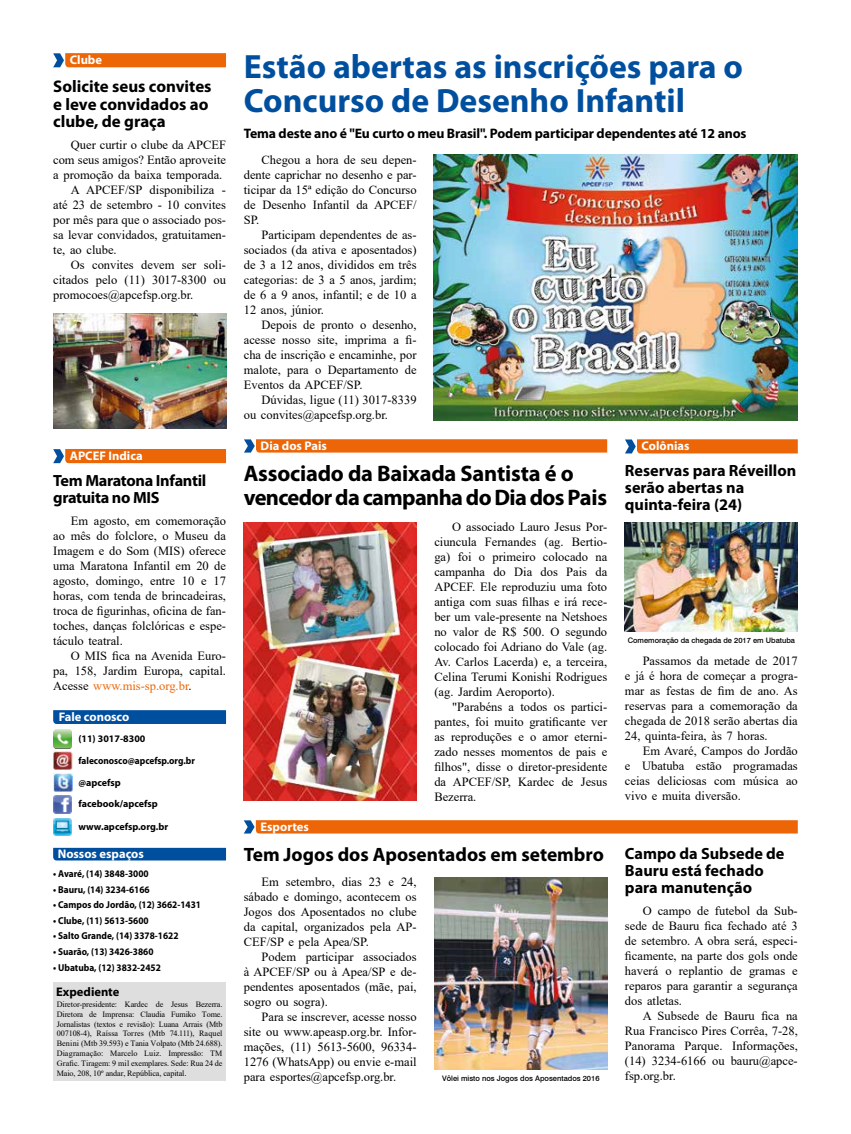
<style>
.page{position:relative;width:851px;height:1134px;background:#fff}
.page>*{position:absolute;margin:0;border:0;box-sizing:border-box;transform-origin:0 0}
.t1{font:700 33.75px/33.8px "Myriad Pro";color:#004f9f}
.t2{font:700 22.5px/24.4px "Myriad Pro";letter-spacing:-.015em;color:#000}
.t3{font:700 19.38px "Myriad Pro";color:#000}
.t4{font:700 16.88px/17.5px "Myriad Pro";color:#000}
.t5{font:700 16.25px/16.9px "Myriad Pro";color:#000}
.t6{font:700 16.25px/17.5px "Myriad Pro";letter-spacing:-.02em;color:#000}
.t7{font:700 13.75px "Myriad Pro";letter-spacing:-.01em;color:#000}
.t8{font:12.5px/15px "Times New Roman";color:#000;text-align:justify}
.t9{font:700 12.5px "Myriad Pro";color:#fff}
.t10{font:700 12.5px "Myriad Pro";color:#000}
.t11{font:700 10px "Myriad Pro";color:#000;scale:.93 1}
.t12{font:700 10px/21.6px "Myriad Pro";color:#000}
.t13{font:8.12px/9.9px "Times New Roman";letter-spacing:-.01em;color:#000;text-align:justify}
.t14{font:500 7.5px "Swiss 721 BT";color:#000}
.s1{color:#ec6608}
.s2{font-size:8.5px}
</style>
<div class="page">
<div style="left:53px;top:983px;width:173px;height:98px;background:#dedede"></div>
<div style="left:53px;top:848px;width:173px;height:12px;background:#004f9f"></div>
<svg style="left:53px;top:710px;width:173px;height:14px;background:#0351a0"></svg>
<img style="left:54px;top:730px;width:18px;height:18px">
<img style="left:53px;top:751px;width:19px;height:19px">
<img style="left:53px;top:773px;width:19px;height:19px">
<img style="left:54px;top:796px;width:17px;height:17px">
<img style="left:54px;top:818px;width:17px;height:18px">
<svg style="left:53px;top:449px;width:173px;height:14px;background:#e36a15"></svg>
<svg style="left:244px;top:439px;width:363px;height:14px;background:#e86e19"></svg>
<svg style="left:625px;top:439px;width:172px;height:14px;background:#e36c1a"></svg>
<svg style="left:53px;top:53px;width:173px;height:14px;background:#e36b18"></svg>
<img style="left:625px;top:522px;width:172px;height:110px">
<svg style="left:244px;top:820px;width:553px;height:13px;background:#e9690f"></svg>
<img style="left:434px;top:877px;width:173px;height:192px">
<img style="left:434px;top:155px;width:363px;height:265px">
<img style="left:244px;top:522px;width:172px;height:278px">
<img style="left:53px;top:313px;width:173px;height:116px">
<p class="t9" style="left:70px;top:52px;width:34px">Clube</p>
<h3 class="t4" style="left:53px;top:77px;width:160px">Solicite seus convites e leve convidados ao clube, de graça</h3>
<p class="t8" style="left:71px;top:137px;width:157px">Quer curtir o clube da APCEF</p>
<p class="t8" style="left:53px;top:152px;width:174px">com seus amigos? Então aproveite</p>
<p class="t8" style="left:53px;top:167px;width:171px">a promoção da baixa temporada.</p>
<p class="t8" style="left:71px;top:182px;width:157px">A APCEF/SP disponibiliza -</p>
<p class="t8" style="left:53px;top:197px;width:174px">até 23 de setembro - 10 convites</p>
<p class="t8" style="left:53px;top:212px;width:174px">por mês para que o associado pos-</p>
<p class="t8" style="left:53px;top:227px;width:174px">sa levar convidados, gratuitamen-</p>
<p class="t8" style="left:53px;top:242px;width:65px">te, ao clube.</p>
<p class="t8" style="left:71px;top:257px;width:157px">Os convites devem ser soli-</p>
<p class="t8" style="left:53px;top:272px;width:174px">citados pelo (11) 3017-8300 ou</p>
<p class="t8" style="left:53px;top:287px;width:142px">promocoes@apcefsp.org.br.</p>
<p class="t9" style="left:70px;top:448px;width:74px">APCEF Indica</p>
<h3 class="t6" style="left:53px;top:471px;width:155px">Tem Maratona Infantil gratuita no MIS</h3>
<p class="t8" style="left:53px;top:513px;width:174px;text-indent:18px">Em agosto, em comemoração ao mês do folclore, o Museu da Imagem e do Som (MIS) oferece uma Maratona Infantil em 20 de agosto, domingo, entre 10 e 17 horas, com tenda de brincadeiras, troca de figurinhas, oficina de fan&shy;toches, danças folclóricas e espe&shy;táculo teatral.</p>
<p class="t8" style="left:53px;top:648px;width:174px;text-indent:18px">O MIS fica na Avenida Euro&shy;pa, 158, Jardim Europa, capital.<br>Acesse <span class="s1">www.mis-sp.org.br</span>.</p>
<p class="t9" style="left:59px;top:709px;width:72px">Fale conosco</p>
<p class="t12" style="left:78px;top:728px;width:118px">(11) 3017-8300 faleconosco@apcefsp.org.br @apcefsp facebook/apcefsp</p>
<p class="t12" style="left:78px;top:815px;width:91px">www.apcefsp.org.br</p>
<p class="t9" style="left:58px;top:845px;width:88px">Nossos espaços</p>
<p class="t11" style="left:53px;top:867px;width:104px">• Avaré, (14) 3848-3000</p>
<p class="t11" style="left:53px;top:883px;width:105px">• Bauru, (14) 3234-6166</p>
<p class="t11" style="left:53px;top:898px;width:160px">• Campos do Jordão, (12) 3662-1431</p>
<p class="t11" style="left:53px;top:914px;width:104px">• Clube, (11) 5613-5600</p>
<p class="t11" style="left:53px;top:929px;width:136px">• Salto Grande, (14) 3378-1622</p>
<p class="t11" style="left:53px;top:945px;width:109px">• Suarão, (13) 3426-3860</p>
<p class="t11" style="left:53px;top:961px;width:117px">• Ubatuba, (12) 3832-2452</p>
<p class="t10" style="left:56px;top:983px;width:65px">Expediente</p>
<p class="t13" style="left:57px;top:999px;width:167px">Diretor-presidente: Kardec de Jesus Bezerra.<br>Diretora de Imprensa: Claudia Fumiko Tome.<br>Jornalistas (textos e revisão): Luana Arrais (Mtb 007108-4), Raíssa Torres (Mtb 74.111), Raquel Benini (Mtb 39.593) e Tania Volpato (Mtb 24.688).<br>Diagramação: Marcelo Luiz. Impressão: TM Grafic. Tiragem: 9 mil exemplares. Sede: Rua 24 de Maio, 208, 10º andar, República, capital<span class="s2">.</span></p>
<h1 class="t1" style="left:244px;top:49px;width:500px">Estão abertas as inscrições para o<br>Concurso de Desenho Infantil</h1>
<p class="t7" style="left:244px;top:125px;width:504px">Tema deste ano é "Eu curto o meu Brasil". Podem participar dependentes até 12 anos</p>
<p class="t8" style="left:244px;top:151px;width:174px;text-indent:18px">Chegou a hora de seu depen&shy;dente caprichar no desenho e par&shy;ticipar da 15ª edição do Concurso de Desenho Infantil da APCEF/ SP.</p>
<p class="t8" style="left:244px;top:226px;width:174px;text-indent:18px">Participam dependentes de as&shy;sociados (da ativa e aposentados) de 3 a 12 anos, divididos em três categorias: de 3 a 5 anos, jardim; de 6 a 9 anos, infantil; e de 10 a 12 anos, júnior.</p>
<p class="t8" style="left:244px;top:316px;width:174px;text-indent:18px">Depois de pronto o desenho, acesse nosso site, imprima a fi&shy;cha de inscrição e encaminhe, por malote, para o Departamento de Eventos da APCEF/SP.</p>
<p class="t8" style="left:244px;top:391px;width:174px;text-indent:18px">Dúvidas, ligue (11) 3017-8339 ou convites@apcefsp.org.br.</p>
<p class="t9" style="left:260px;top:437px;width:68px">Dia dos Pais</p>
<h2 class="t2" style="left:244px;top:460px;width:365px">Associado da Baixada Santista é o vencedor da campanha do Dia dos Pais</h2>
<p class="t9" style="left:260px;top:818px;width:50px">Esportes</p>
<p class="t8" style="left:434px;top:519px;width:174px;text-indent:18px">O associado Lauro Jesus Por&shy;ciuncula Fernandes (ag. Bertio&shy;ga) foi o primeiro colocado na campanha do Dia dos Pais da APCEF. Ele reproduziu uma foto antiga com suas filhas e irá rece&shy;ber um vale-presente na Netshoes no valor de R$ 500. O segundo colocado foi Adriano do Vale (ag.<br>Av. Carlos Lacerda) e, a terceira, Celina Terumi Konishi Rodrigues (ag. Jardim Aeroporto).</p>
<p class="t8" style="left:434px;top:699px;width:174px;text-indent:18px">"Parabéns a todos os partici&shy;pantes, foi muito gratificante ver as reproduções e o amor eterni&shy;zado nesses momentos de pais e filhos", disse o diretor-presidente da APCEF/SP, Kardec de Jesus Bezerra.</p>
<h3 class="t3" style="left:244px;top:842px;width:361px">Tem Jogos dos Aposentados em setembro</h3>
<p class="t8" style="left:244px;top:874px;width:174px;text-indent:18px">Em setembro, dias 23 e 24, sábado e domingo, acontecem os Jogos dos Aposentados no clube da capital, organizados pela AP-CEF/SP e pela Apea/SP.</p>
<p class="t8" style="left:244px;top:949px;width:174px;text-indent:18px">Podem participar associados à APCEF/SP ou à Apea/SP e de&shy;pendentes aposentados (mãe, pai, sogro ou sogra).</p>
<p class="t8" style="left:244px;top:1009px;width:174px;text-indent:18px">Para se inscrever, acesse nosso site ou www.apeasp.org.br. Infor&shy;mações, (11) 5613-5600, 96334- 1276 (WhatsApp) ou envie e-mail para esportes@apcefsp.org.br.</p>
<p class="t14" style="left:442px;top:1074px;width:159px">Vôlei misto nos Jogos dos Aposentados 2016</p>
<p class="t9" style="left:641px;top:438px;width:49px">Colônias</p>
<h3 class="t5" style="left:625px;top:462px;width:173px">Reservas para Réveillon serão abertas na quinta-feira (24)</h3>
<p class="t14" style="left:627px;top:636px;width:169px">Comemoração da chegada de 2017 em Ubatuba</p>
<p class="t8" style="left:625px;top:653px;width:174px;text-indent:18px">Passamos da metade de 2017 e já é hora de começar a progra&shy;mar as festas de fim de ano. As reservas para a comemoração da chegada de 2018 serão abertas dia 24, quinta-feira, às 7 horas.</p>
<p class="t8" style="left:625px;top:743px;width:174px;text-indent:18px">Em Avaré, Campos do Jordão e Ubatuba estão programadas ceias deliciosas com música ao vivo e muita diversão.</p>
<h3 class="t5" style="left:625px;top:844px;width:161px">Campo da Subsede de<br>Bauru está fechado para manutenção</h3>
<p class="t8" style="left:625px;top:903px;width:174px;text-indent:18px">O campo de futebol da Sub&shy;sede de Bauru fica fechado até 3 de setembro. A obra será, especi&shy;ficamente, na parte dos gols onde haverá o replantio de gramas e reparos para garantir a segurança dos atletas.</p>
<p class="t8" style="left:625px;top:1008px;width:174px;text-indent:18px">A Subsede de Bauru fica na Rua Francisco Pires Corrêa, 7-28, Panorama Parque. Informações, (14) 3234-6166 ou bauru@apce&shy;fsp.org.br.</p>
</div>
